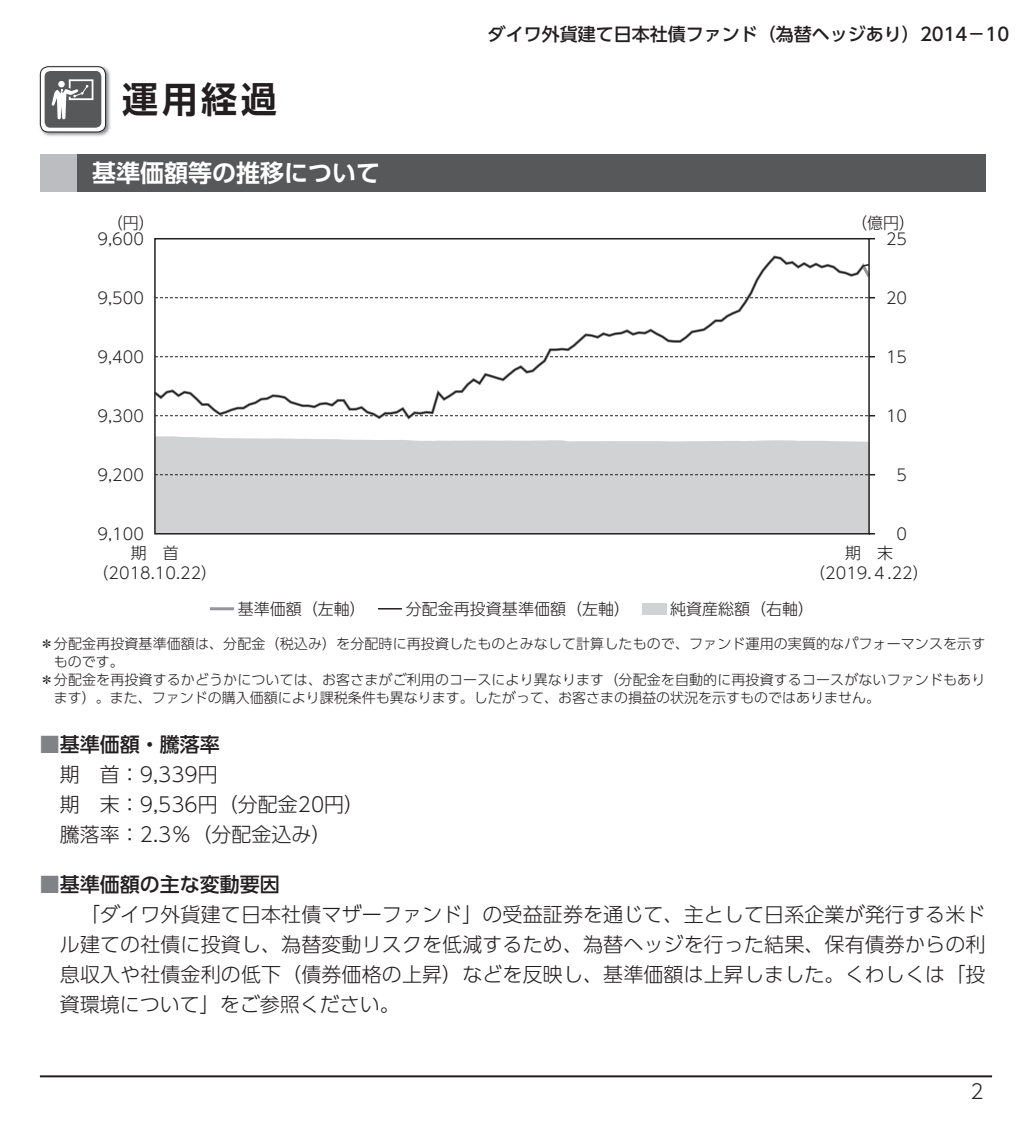
<style>
.page{position:relative;width:1032px;height:1134px;background:#fff}
.page>*{position:absolute;margin:0;border:0;box-sizing:border-box;transform-origin:0 0}
.t1{font:36px "UD Shin Go Pro De Bold 90 msp RKSJ H";color:#231f20}
.t2{font:24px "UD Shin Go Pro De Bold 90 msp RKSJ H";color:#fff}
.t3{font:20px/30px "UD Shin Go Pro Light 90 msp RKSJ H";color:#231f20}
.t4{font:20px "UD Shin Go Pro Medium 90 msp RKSJ H";color:#231f20}
.t5{font:18px "UD Shin Go Pro Medium 90 msp RKSJ H";color:#231f20}
.t6{font:16px/20px "UD Shin Go Pro Light 90 msp RKSJ H";color:#231f20;text-align:center}
.t7{font:14px "UD Shin Go Pro Light 90 msp RKSJ H";letter-spacing:.01em;color:#231f20}
.s1{color:#808285}
</style>
<div class="page">
<hr style="left:40px;top:1075px;width:952px;height:2px;background:#231f20">
<img style="left:39px;top:66px;width:72px;height:71px">
<svg style="left:40px;top:67px;width:66px;height:65px"></svg>
<div style="left:40px;top:66px;width:66px;height:66px;border:1px solid #231f20;border-radius:8px"></div>
<div style="left:45px;top:71px;width:56px;height:57px;background:#57585a;border-radius:6px"></div>
<svg style="left:52px;top:79px;width:41px;height:40px"></svg>
<div style="left:40px;top:155px;width:37px;height:37px;background:#bcbdc0"></div>
<div style="left:77px;top:155px;width:908px;height:37px;background:#57585a"></div>
<svg style="left:154px;top:238px;width:722px;height:297px"></svg>
<div style="left:642px;top:603px;width:24px;height:11px;background:#d1d2d4"></div>
<svg style="left:378px;top:608px;width:24px;height:1px"></svg>
<hr style="left:210px;top:607px;width:24px;height:3px;background:#939598">
<h1 class="t1" style="left:122px;top:86px;width:156px">運用経過</h1>
<p class="t2" style="left:92px;top:164px;width:290px">基準価額等の推移について</p>
<p class="t5" style="left:488px;top:27px;width:523px">ダイワ外貨建て日本社債ファンド（為替ヘッジあり）2014－10</p>
<p class="t6" style="left:107px;top:215px;width:50px">（円）</p>
<p class="t6" style="left:851px;top:215px;width:65px">（億円）</p>
<p class="t6" style="left:98px;top:231px;width:48px">9,600</p>
<p class="t6" style="left:886px;top:231px;width:23px">25</p>
<p class="t6" style="left:98px;top:290px;width:48px">9,500</p>
<p class="t6" style="left:886px;top:290px;width:23px">20</p>
<p class="t6" style="left:98px;top:349px;width:48px">9,400</p>
<p class="t6" style="left:886px;top:349px;width:23px">15</p>
<p class="t6" style="left:98px;top:408px;width:48px">9,300</p>
<p class="t6" style="left:886px;top:408px;width:23px">10</p>
<p class="t6" style="left:98px;top:467px;width:48px">9,200</p>
<p class="t6" style="left:896px;top:467px;width:12px">5</p>
<p class="t6" style="left:98px;top:526px;width:48px">9,100</p>
<p class="t6" style="left:896px;top:526px;width:12px">0</p>
<p class="t6" style="left:93px;top:545px;width:126px">期　首（2018.10.22）</p>
<p class="t6" style="left:809px;top:545px;width:121px">期　末<br>（2019.４.22）</p>
<p class="t6" style="left:238px;top:601px;width:129px">基準価額（左軸）</p>
<p class="t6" style="left:406px;top:601px;width:225px">分配金再投資基準価額（左軸）</p>
<p class="t6" style="left:670px;top:601px;width:145px">純資産総額（右軸）</p>
<p class="t7" style="left:40px;top:638px;width:947px">＊分配金再投資基準価額は、分配金（税込み）を分配時に再投資したものとみなして計算したもので、ファンド運用の実質的なパフォーマンスを示す</p>
<p class="t7" style="left:54px;top:656px;width:71px">ものです。</p>
<p class="t7" style="left:40px;top:674px;width:947px">＊分配金を再投資するかどうかについては、お客さまがご利用のコースにより異なります（分配金を自動的に再投資するコースがないファンドもあり</p>
<p class="t7" style="left:54px;top:692px;width:827px">ます）。また、ファンドの購入価額により課税条件も異なります。したがって、お客さまの損益の状況を示すものではありません。</p>
<p class="t4" style="left:40px;top:737px;width:181px"><span class="s1">■</span>基準価額・騰落率</p>
<p class="t3" style="left:60px;top:762px;width:306px">期　首：9,339円<br>期　末：9,536円（分配金20円）騰落率：2.3％（分配金込み）</p>
<p class="t4" style="left:40px;top:877px;width:241px"><span class="s1">■</span>基準価額の主な変動要因</p>
<p class="t3" style="left:60px;top:902px;width:927px;text-align:justify">　「ダイワ外貨建て日本社債マザーファンド」の受益証券を通じて、主として日系企業が発行する米ドル建ての社債に投資し、為替変動リスクを低減するため、為替ヘッジを行った結果、保有債券からの利息収入や社債金利の低下（債券価格の上昇）などを反映し、基準価額は上昇しました。くわしくは「投資環境について」をご参照ください。</p>
<p class="t3" style="left:970px;top:1079px;width:15px">2</p>
</div>
